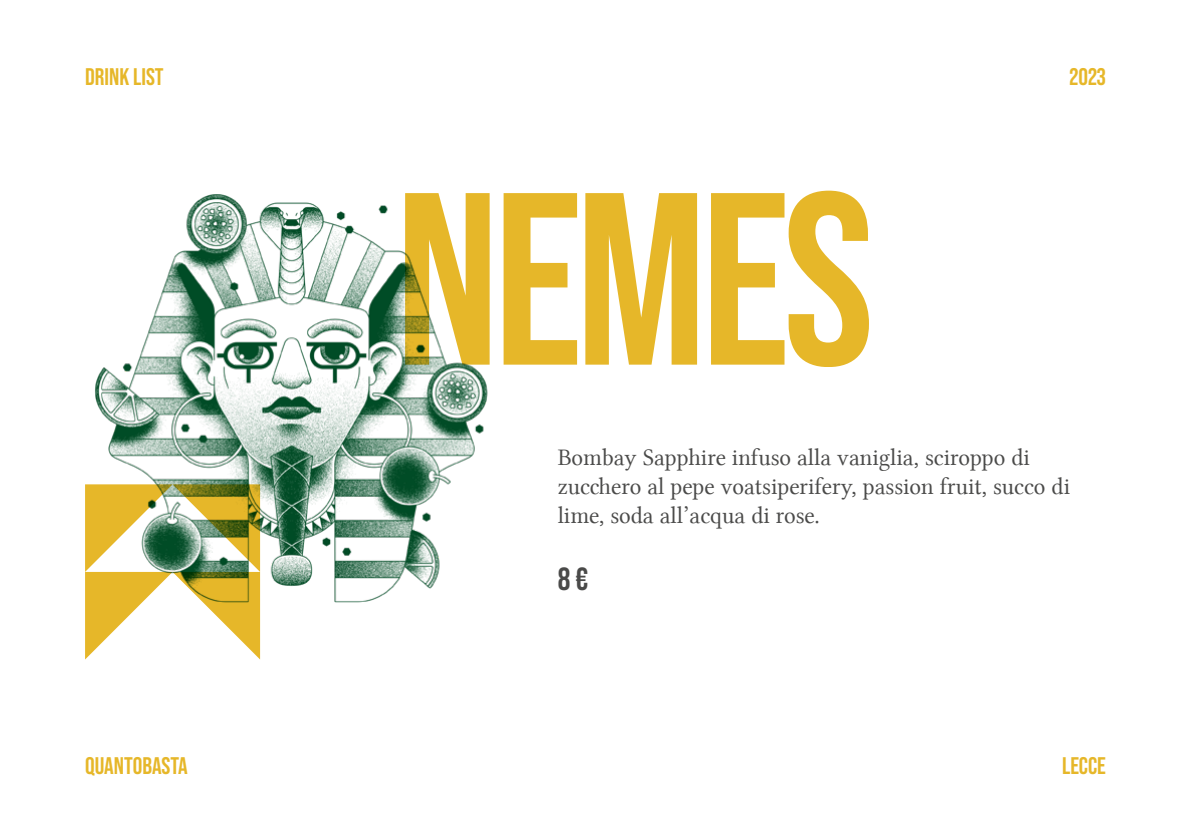
<style>
.page{position:relative;width:1191px;height:840px;background:#fff}
.page>*{position:absolute;margin:0;border:0;box-sizing:border-box;transform-origin:0 0}
.t1{font:700 244.8px "Bebas Neue Pro";letter-spacing:-.025em;color:#e6b729}
.t2{font:700 32px "Bebas Neue Pro";color:#4a4a49}
.t3{font:24px/28.8px "Lin Libertine";color:#4a4a49}
.t4{font:700 24px "Bebas Neue Pro";color:#e6b729}
</style>
<div class="page">
<img style="left:95px;top:194px;width:393px;height:434px">
<svg style="left:85px;top:484px;width:175px;height:175px"></svg>
<p class="t4" style="left:85px;top:63px;width:80px">DRINK LIST</p>
<p class="t4" style="left:1069px;top:63px;width:38px">2023</p>
<h1 class="t1" style="left:395px;top:139px;width:480px">NEMES</h1>
<p class="t3" style="left:557px;top:442px;width:514px">Bombay Sapphire infuso alla vaniglia, sciroppo di zucchero al pepe voatsiperifery, passion fruit, succo di lime, soda all’acqua di rose.</p>
<h2 class="t2" style="left:557px;top:560px;width:32px">8 €</h2>
<p class="t4" style="left:85px;top:751px;width:104px">QUANTOBASTA</p>
<p class="t4" style="left:1062px;top:751px;width:45px">LECCE</p>
</div>
